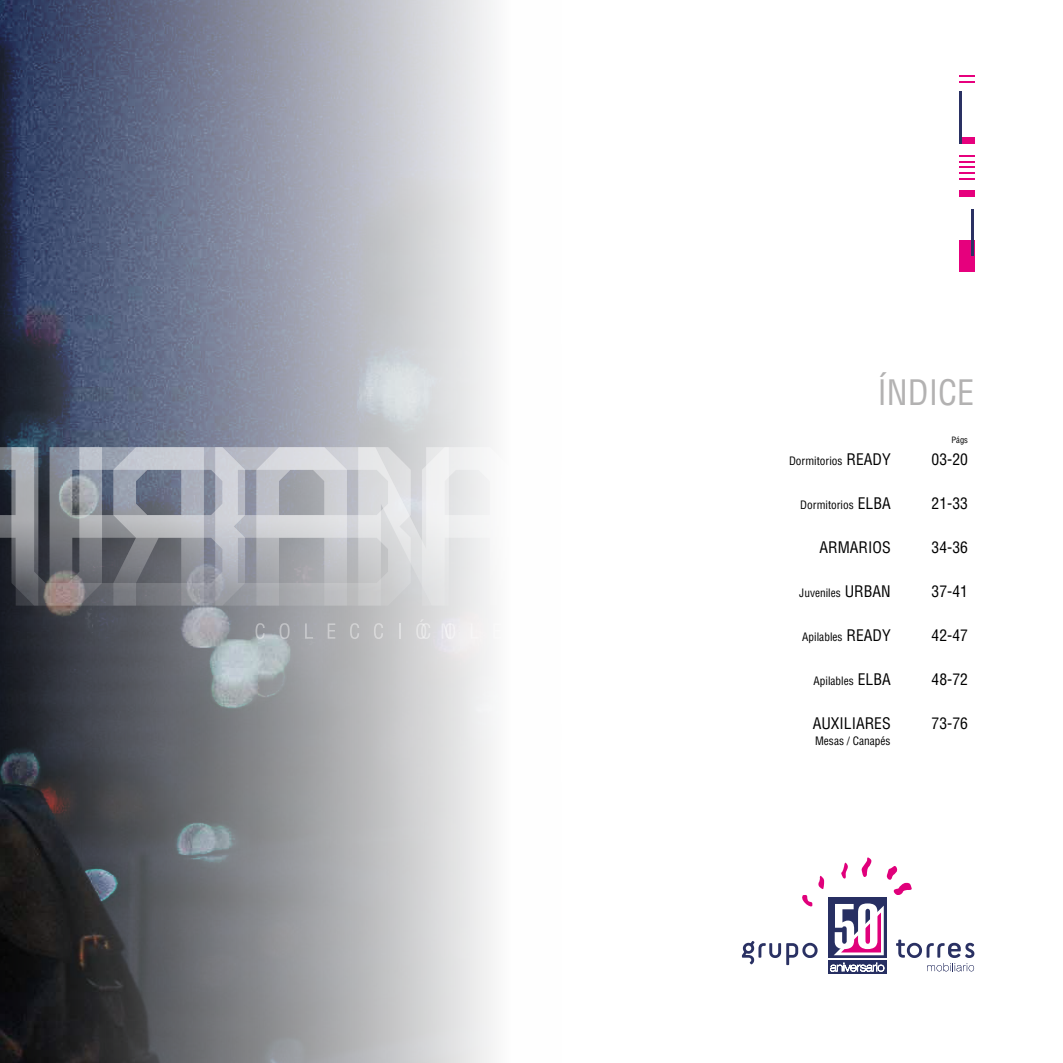
<style>
.page{position:relative;width:1063px;height:1063px;background:#fff}
.page>*{position:absolute;margin:0;border:0;box-sizing:border-box;transform-origin:0 0}
.t1{font:condensed 34.25px "Helvetica LT Std";color:#b3b2b2}
.t2{font:condensed 15.62px "Helvetica LT Std";color:#000}
.t3{font:condensed 11.38px "Helvetica LT Std";color:#000}
.t4{font:condensed 8.5px "Helvetica LT Std";color:#000}
.s1{font-size:15.62px}
</style>
<div class="page">
<svg style="left:256px;top:623px;width:9px;height:16px"></svg>
<svg style="left:280px;top:623px;width:10px;height:16px"></svg>
<svg style="left:305px;top:623px;width:8px;height:16px"></svg>
<svg style="left:328px;top:623px;width:7px;height:16px"></svg>
<svg style="left:350px;top:623px;width:9px;height:16px"></svg>
<svg style="left:374px;top:623px;width:9px;height:16px"></svg>
<svg style="left:399px;top:623px;width:1px;height:16px"></svg>
<svg style="left:416px;top:619px;width:14px;height:20px"></svg>
<svg style="left:442px;top:623px;width:13px;height:16px"></svg>
<svg style="left:471px;top:623px;width:8px;height:16px"></svg>
<svg style="left:227px;top:447px;width:280px;height:159px"></svg>
<img style="left:0;top:0;width:227px;height:1063px">
<div style="left:959px;top:240px;width:15px;height:32px;background:#e6007d"></div>
<div style="left:959px;top:190px;width:15px;height:7px;background:#e6007d"></div>
<div style="left:959px;top:137px;width:15px;height:7px;background:#e6007d"></div>
<svg style="left:959px;top:75px;width:15px;height:7px"></svg>
<svg style="left:959px;top:155px;width:15px;height:25px"></svg>
<hr style="left:972px;top:210px;width:2px;height:46px;background:#2a3163">
<hr style="left:959px;top:91px;width:3px;height:53px;background:#2a3163">
<div style="left:828px;top:960px;width:59px;height:14px;background:#272f62"></div>
<svg style="left:742px;top:941px;width:76px;height:24px"></svg>
<svg style="left:896px;top:940px;width:78px;height:31px"></svg>
<div style="left:828px;top:897px;width:59px;height:61px;background:#272f62"></div>
<svg style="left:802px;top:876px;width:23px;height:31px"></svg>
<svg style="left:841px;top:863px;width:7px;height:16px"></svg>
<svg style="left:862px;top:857px;width:10px;height:20px"></svg>
<svg style="left:887px;top:866px;width:25px;height:29px"></svg>
<svg style="left:830px;top:963px;width:54px;height:9px"></svg>
<svg style="left:834px;top:903px;width:50px;height:52px"></svg>
<h1 class="t1" style="left:877px;top:371px;width:99px">ÍNDICE</h1>
<p class="t4" style="left:951px;top:435px;width:18px">Págs</p>
<p class="t3" style="left:789px;top:454px;width:103px">Dormitorios <span class="s1">READY</span></p>
<h2 class="t2" style="left:932px;top:450px;width:38px">03-20</h2>
<p class="t3" style="left:800px;top:498px;width:92px">Dormitorios <span class="s1">ELBA</span></p>
<h2 class="t2" style="left:932px;top:494px;width:38px">21-33</h2>
<h2 class="t2" style="left:820px;top:538px;width:73px">ARMARIOS</h2>
<h2 class="t2" style="left:932px;top:538px;width:38px">34-36</h2>
<p class="t3" style="left:799px;top:586px;width:93px">Juveniles <span class="s1">URBAN</span></p>
<h2 class="t2" style="left:932px;top:582px;width:38px">37-41</h2>
<p class="t3" style="left:802px;top:630px;width:90px">Apilables <span class="s1">READY</span></p>
<h2 class="t2" style="left:932px;top:626px;width:38px">42-47</h2>
<p class="t3" style="left:814px;top:674px;width:79px">Apilables <span class="s1">ELBA</span></p>
<h2 class="t2" style="left:932px;top:670px;width:38px">48-72</h2>
<h2 class="t2" style="left:813px;top:714px;width:79px">AUXILIARES</h2>
<p class="t3" style="left:815px;top:734px;width:77px">Mesas / Canapés</p>
<h2 class="t2" style="left:932px;top:714px;width:38px">73-76</h2>
</div>
